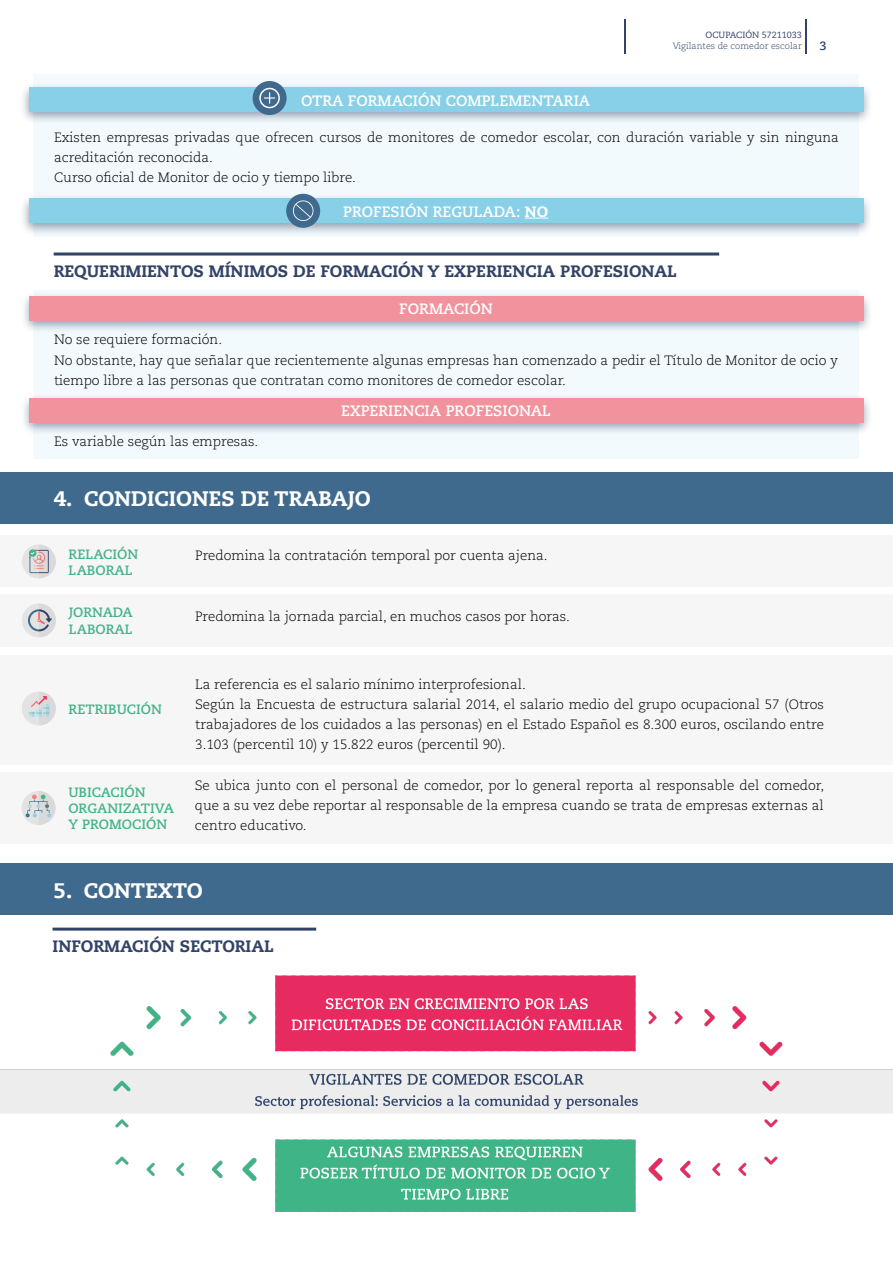
<style>
.page{position:relative;width:893px;height:1263px;background:#fff}
.page>*{position:absolute;margin:0;border:0;box-sizing:border-box;transform-origin:0 0}
.t1{font:800 21px "Caecilia LT Std";color:#fff}
.t2{font:800 16.5px "Caecilia LT Std";color:#314366}
.t3{font:700 15px "Caecilia LT Std";color:#fff}
.t4{font:300 13.5px/20.2px "Caecilia LT Std";color:#000}
.t5{font:700 13.5px/16.2px "Caecilia LT Std";color:#44b388}
.t6{font:700 12px "Caecilia LT Std";color:#314366}
.t7{font:300 9px "Caecilia LT Std";color:#314366}
.t8{font:9px "Caecilia LT Std";color:#314366}
.s1{font-weight:800}
</style>
<div class="page">
<hr style="left:805px;top:20px;width:1px;height:34px;background:#314366">
<hr style="left:624px;top:20px;width:1px;height:34px;background:#314366">
<div style="left:34px;top:74px;width:825px;height:162px;background:#f3fafd"></div>
<hr style="left:54px;top:252px;width:665px;height:3px;background:#314366">
<div style="left:34px;top:290px;width:825px;height:169px;background:#f3fafd"></div>
<div style="left:20px;top:291px;width:853px;height:43px;background:#314366;opacity:.5"></div>
<div style="left:29px;top:296px;width:835px;height:24px;background:#f1929d"></div>
<div style="left:20px;top:393px;width:853px;height:43px;background:#314366;opacity:.5"></div>
<div style="left:29px;top:398px;width:835px;height:24px;background:#f1929d"></div>
<div style="left:0;top:472px;width:893px;height:52px;background:#406a8d"></div>
<div style="left:0;top:536px;width:893px;height:51px;background:#f6f6f6"></div>
<div style="left:0;top:594px;width:893px;height:53px;background:#f6f6f6"></div>
<div style="left:0;top:655px;width:893px;height:110px;background:#f6f6f6"></div>
<div style="left:0;top:772px;width:893px;height:72px;background:#f6f6f6"></div>
<svg style="left:22px;top:544px;width:34px;height:34px"></svg>
<svg style="left:22px;top:603px;width:34px;height:34px"></svg>
<svg style="left:22px;top:691px;width:34px;height:34px"></svg>
<svg style="left:22px;top:791px;width:34px;height:34px"></svg>
<div style="left:0;top:863px;width:893px;height:52px;background:#406a8d"></div>
<hr style="left:53px;top:927px;width:263px;height:3px;background:#314366">
<img style="left:0;top:976px;width:893px;height:235px">
<div style="left:20px;top:82px;width:853px;height:43px;background:#314366;opacity:.5"></div>
<div style="left:29px;top:88px;width:834px;height:24px;background:#88d0e8"></div>
<div style="left:253px;top:81px;width:34px;height:34px;background:#406a8d;border-radius:50%"></div>
<svg style="left:264px;top:92px;width:11px;height:12px"></svg>
<div style="left:259px;top:88px;width:21px;height:20px;border:2px solid #fff;border-radius:50%"></div>
<div style="left:20px;top:194px;width:853px;height:42px;background:#314366;opacity:.5"></div>
<div style="left:29px;top:199px;width:834px;height:24px;background:#88d0e8"></div>
<svg style="left:525px;top:218px;width:23px;height:1px"></svg>
<div style="left:286px;top:194px;width:34px;height:34px;background:#406a8d;border-radius:50%"></div>
<svg style="left:293px;top:200px;width:20px;height:21px"></svg>
<p class="t3" style="left:301px;top:91px;width:291px">OTRA FORMACIÓN COMPLEMENTARIA</p>
<p class="t8" style="left:706px;top:29px;width:98px">OCUPACIÓN 57211033</p>
<p class="t7" style="left:673px;top:41px;width:131px">Vigilantes de comedor escolar</p>
<p class="t6" style="left:819px;top:39px;width:9px">3</p>
<p class="t4" style="left:54px;top:127px;width:786px">Existen empresas privadas que ofrecen cursos de monitores de comedor escolar, con duración variable y sin ninguna acreditación reconocida.<br>Curso oficial de Monitor de ocio y tiempo libre.</p>
<p class="t3" style="left:343px;top:202px;width:207px">PROFESIÓN REGULADA: <span class="s1">NO</span></p>
<p class="t2" style="left:54px;top:261px;width:624px">REQUERIMIENTOS MÍNIMOS DE FORMACIÓN Y EXPERIENCIA PROFESIONAL</p>
<p class="t3" style="left:399px;top:300px;width:95px">FORMACIÓN</p>
<p class="t4" style="left:54px;top:330px;width:785px">No se requiere formación.<br>No obstante, hay que señalar que recientemente algunas empresas han comenzado a pedir el Título de Monitor de ocio y tiempo libre a las personas que contratan como monitores de comedor escolar.</p>
<p class="t4" style="left:54px;top:431px;width:206px">Es variable según las empresas.</p>
<p class="t3" style="left:341px;top:402px;width:211px">EXPERIENCIA PROFESIONAL</p>
<h1 class="t1" style="left:54px;top:486px;width:319px">4. CONDICIONES DE TRABAJO</h1>
<p class="t5" style="left:69px;top:546px;width:71px">RELACIÓN<br>LABORAL</p>
<p class="t5" style="left:69px;top:605px;width:66px">JORNADA<br>LABORAL</p>
<p class="t4" style="left:195px;top:546px;width:354px">Predomina la contratación temporal por cuenta ajena.</p>
<p class="t4" style="left:195px;top:607px;width:376px">Predomina la jornada parcial, en muchos casos por horas.</p>
<p class="t5" style="left:69px;top:701px;width:95px">RETRIBUCIÓN</p>
<p class="t5" style="left:68px;top:784px;width:107px">UBICACIÓN<br>ORGANIZATIVA<br>Y PROMOCIÓN</p>
<p class="t4" style="left:195px;top:674px;width:630px">La referencia es el salario mínimo interprofesional.<br>Según la Encuesta de estructura salarial 2014, el salario medio del grupo ocupacional 57 (Otros trabajadores de los cuidados a las personas) en el Estado Español es 8.300 euros, oscilando entre 3.103 (percentil 10) y 15.822 euros (percentil 90).</p>
<p class="t4" style="left:195px;top:775px;width:631px;text-align:justify">Se ubica junto con el personal de comedor, por lo general reporta al responsable del comedor, que a su vez debe reportar al responsable de la empresa cuando se trata de empresas externas al centro educativo.</p>
<h1 class="t1" style="left:54px;top:877px;width:151px">5. CONTEXTO</h1>
<p class="t2" style="left:53px;top:936px;width:223px">INFORMACIÓN SECTORIAL</p>
</div>
